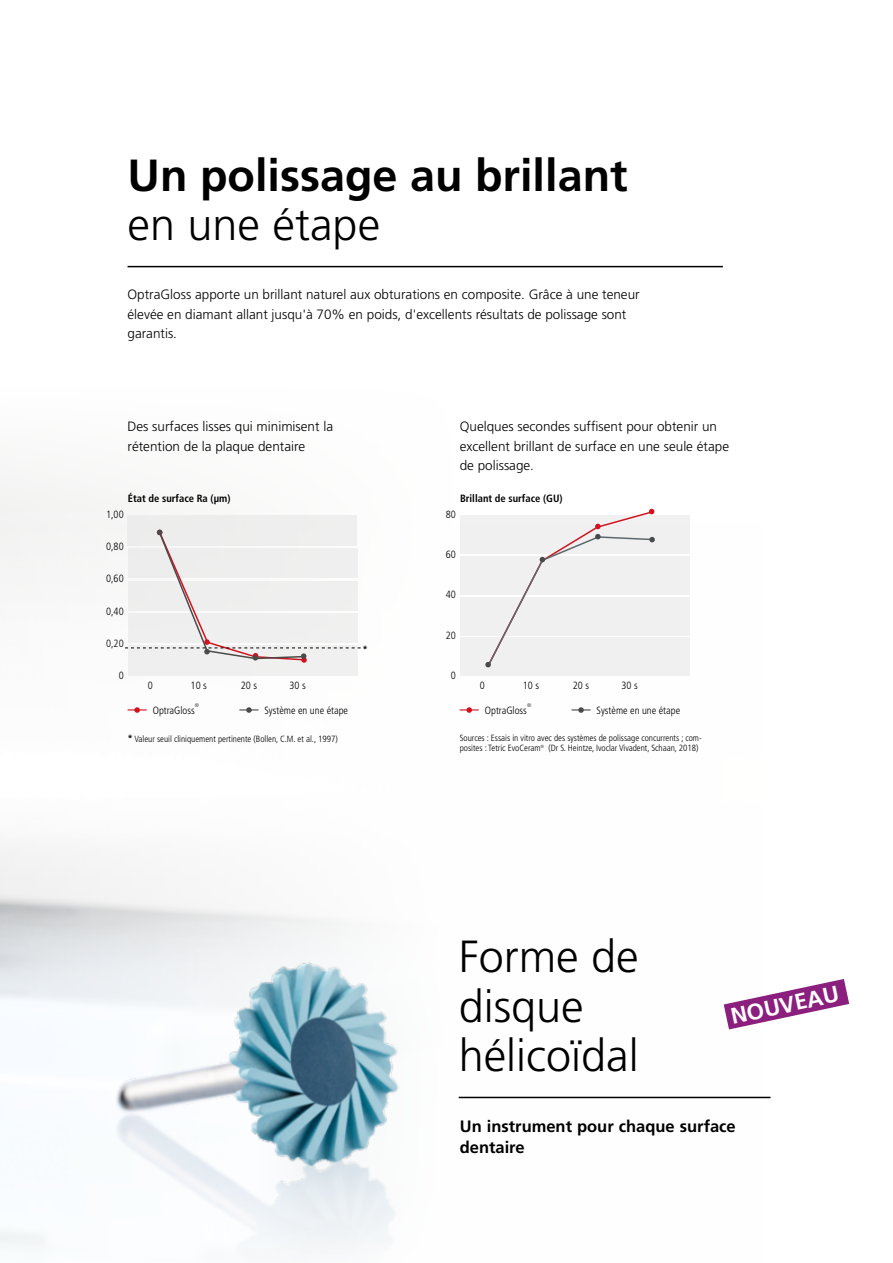
<style>
.page{position:relative;width:893px;height:1263px;background:#fff}
.page>*{position:absolute;margin:0;border:0;box-sizing:border-box;transform-origin:0 0}
.t1{font:300 45px/49.5px "Frutiger";color:#000}
.t2{font:700 45px "Frutiger";color:#000}
.t3{font:700 22.5px "Frutiger";color:#fff}
.t4{font:700 16.5px/21px "Frutiger";color:#000}
.t5{font:300 13.5px/19.5px "Frutiger";color:#000}
.t6{font:300 condensed 10.5px "Frutiger";color:#000}
.t7{font:700 condensed 10.5px "Frutiger";color:#000}
.t8{font:300 condensed 9px/10.8px "Frutiger";color:#000}
.t9{font:300 condensed 5.25px "Frutiger";color:#000}
.s1{font-weight:700;font-size:10.5px}
</style>
<div class="page">
<img style="left:0;top:877px;width:511px;height:386px">
<hr style="left:128px;top:266px;width:595px;height:1px;background:#000">
<div style="left:128px;top:516px;width:229px;height:30px;background:#eeeeed"></div>
<div style="left:128px;top:646px;width:230px;height:30px;background:#f0efef"></div>
<svg style="left:128px;top:707px;width:19px;height:6px"></svg>
<svg style="left:239px;top:707px;width:20px;height:6px"></svg>
<svg style="left:125px;top:530px;width:236px;height:133px"></svg>
<svg style="left:460px;top:707px;width:19px;height:6px"></svg>
<svg style="left:571px;top:707px;width:20px;height:6px"></svg>
<div style="left:460px;top:516px;width:230px;height:38px;background:#f0f0f0"></div>
<div style="left:460px;top:556px;width:230px;height:38px;background:#f0f0f0"></div>
<div style="left:460px;top:597px;width:230px;height:38px;background:#f0f0f0"></div>
<div style="left:460px;top:638px;width:230px;height:38px;background:#f0f0f0"></div>
<svg style="left:485px;top:509px;width:170px;height:158px"></svg>
<hr style="left:459px;top:1097px;width:311px;height:1px;background:#000">
<svg style="left:724px;top:979px;width:125px;height:50px"></svg>
<h1 class="t2" style="left:128px;top:149px;width:502px">Un polissage au brillant</h1>
<h1 class="t1" style="left:128px;top:201px;width:254px">en une étape</h1>
<p class="t5" style="left:128px;top:285px;width:514px">OptraGloss apporte un brillant naturel aux obturations en composite. Grâce à une teneur élevée en diamant allant jusqu'à 70% en poids, d'excellents résultats de polissage sont garantis.</p>
<p class="t5" style="left:128px;top:417px;width:207px">Des surfaces lisses qui minimisent la rétention de la plaque dentaire</p>
<p class="t5" style="left:460px;top:417px;width:271px">Quelques secondes suffisent pour obtenir un excellent brillant de surface en une seule étape de polissage.</p>
<p class="t7" style="left:128px;top:492px;width:104px">État de surface Ra (µm)</p>
<p class="t7" style="left:460px;top:492px;width:104px">Brillant de surface (GU)</p>
<p class="t6" style="left:106px;top:508px;width:19px">1,00</p>
<p class="t6" style="left:106px;top:541px;width:19px">0,80</p>
<p class="t6" style="left:106px;top:573px;width:19px">0,60</p>
<p class="t6" style="left:106px;top:605px;width:19px">0,40</p>
<p class="t6" style="left:106px;top:637px;width:19px">0,20</p>
<p class="t6" style="left:119px;top:670px;width:7px">0</p>
<p class="t7" style="left:362px;top:643px;width:7px">*</p>
<p class="t6" style="left:446px;top:508px;width:12px">80</p>
<p class="t6" style="left:446px;top:549px;width:12px">60</p>
<p class="t6" style="left:446px;top:589px;width:12px">40</p>
<p class="t6" style="left:446px;top:629px;width:12px">20</p>
<p class="t6" style="left:451px;top:669px;width:7px">0</p>
<p class="t6" style="left:148px;top:679px;width:7px">0</p>
<p class="t6" style="left:191px;top:679px;width:18px">10 s</p>
<p class="t6" style="left:241px;top:679px;width:18px">20 s</p>
<p class="t6" style="left:289px;top:679px;width:18px">30 s</p>
<p class="t6" style="left:480px;top:679px;width:7px">0</p>
<p class="t6" style="left:523px;top:679px;width:18px">10 s</p>
<p class="t6" style="left:573px;top:679px;width:18px">20 s</p>
<p class="t6" style="left:622px;top:679px;width:18px">30 s</p>
<p class="t9" style="left:195px;top:702px;width:6px">®</p>
<p class="t6" style="left:153px;top:704px;width:44px">OptraGloss</p>
<p class="t6" style="left:264px;top:704px;width:85px">Système en une étape</p>
<p class="t8" style="left:128px;top:734px;width:212px"><span class="s1">*</span>Valeur seuil cliniquement pertinente (Bollen, C.M. et al., 1997)</p>
<p class="t9" style="left:527px;top:702px;width:6px">®</p>
<p class="t6" style="left:485px;top:704px;width:44px">OptraGloss</p>
<p class="t6" style="left:597px;top:704px;width:85px">Système en une étape</p>
<p class="t8" style="left:460px;top:732px;width:243px">Sources : Essais in vitro avec des systèmes de polissage concurrents ; com&shy;posites : Tetric EvoCeram<sup>®</sup> (Dr S. Heintze, Ivoclar Vivadent, Schaan, 2018)</p>
<h1 class="t1" style="left:459px;top:932px;width:181px">Forme de disque hélicoïdal</h1>
<h2 class="t3" style="left:728px;top:1003px;width:112px;rotate:-12deg">NOUVEAU</h2>
<p class="t4" style="left:460px;top:1116px;width:277px">Un instrument pour chaque surface dentaire</p>
</div>
